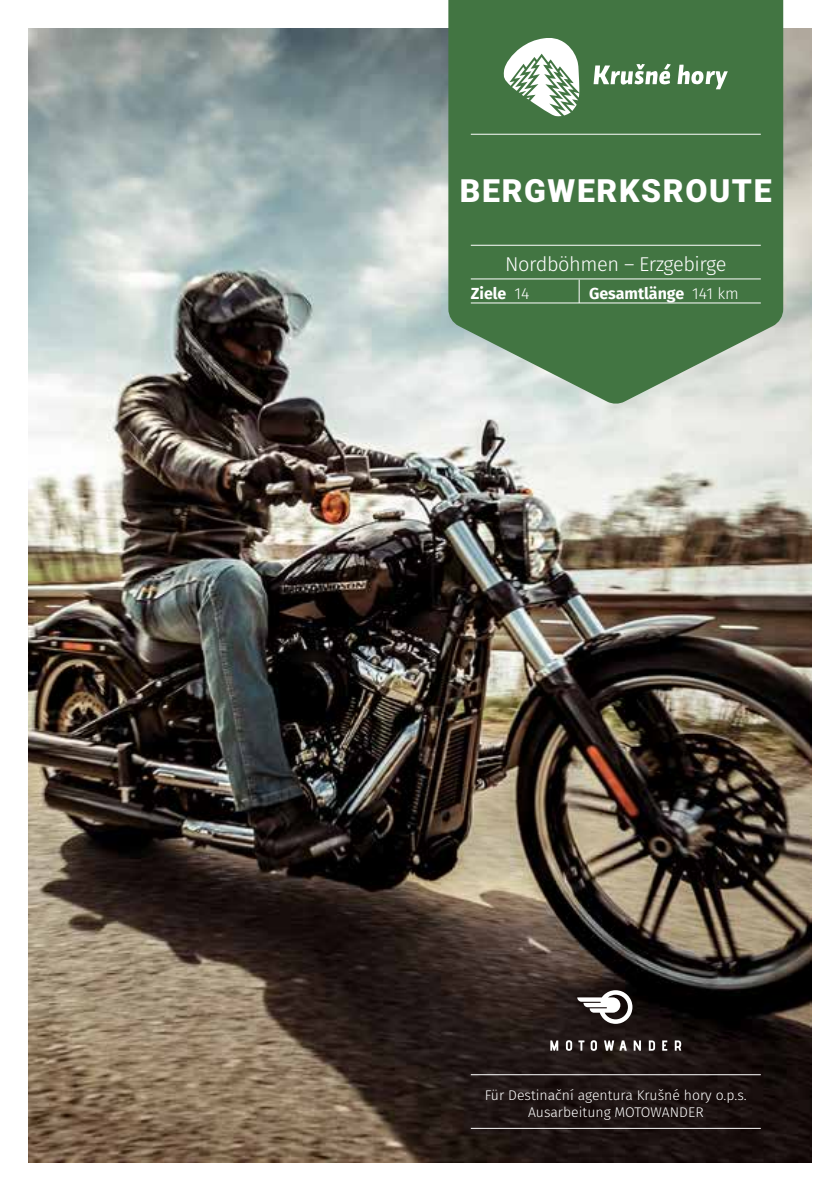
<style>
.page{position:relative;width:840px;height:1191px;background:#fff}
.page>*{position:absolute;margin:0;border:0;box-sizing:border-box;transform-origin:0 0}
.t1{font:900 32px "Roboto";letter-spacing:.05em;color:#fff}
.t2{font:300 20px "Fira Sans";letter-spacing:-.02em;color:#fff}
.t3{font:700 16px "Fira Sans";color:#fff}
.t4{font:300 14px/16.8px "Fira Sans";color:#fff;text-align:center}
.s1{font-weight:300}
</style>
<div class="page">
<img style="left:28px;top:28px;width:783px;height:1134px">
<svg style="left:448px;top:0;width:334px;height:404px;background:#538153"></svg>
<hr style="left:470px;top:134px;width:290px;height:1px;background:#fff">
<hr style="left:470px;top:1074px;width:290px;height:1px;background:#fff">
<hr style="left:470px;top:1128px;width:290px;height:1px;background:#fff">
<hr style="left:470px;top:245px;width:290px;height:1px;background:#fff">
<hr style="left:470px;top:279px;width:290px;height:1px;background:#fff">
<hr style="left:470px;top:303px;width:290px;height:1px;background:#fff">
<svg style="left:578px;top:280px;width:1px;height:23px"></svg>
<svg style="left:577px;top:990px;width:55px;height:33px"></svg>
<svg style="left:550px;top:1040px;width:131px;height:10px"></svg>
<svg style="left:677px;top:65px;width:50px;height:24px"></svg>
<svg style="left:593px;top:64px;width:77px;height:21px"></svg>
<svg style="left:503px;top:37px;width:76px;height:80px"></svg>
<h1 class="t1" style="left:459px;top:168px;width:313px">BERGWERKSROUTE</h1>
<h2 class="t2" style="left:505px;top:250px;width:223px">Nordböhmen – Erzgebirge</h2>
<p class="t3" style="left:588px;top:279px;width:151px">Gesamtlänge <span class="s1">141 km</span></p>
<p class="t3" style="left:470px;top:279px;width:60px">Ziele <span class="s1">14</span></p>
<p class="t4" style="left:484px;top:1086px;width:263px">Für Destinační agentura Krušné hory o.p.s.<br>Ausarbeitung MOTOWANDER</p>
</div>
